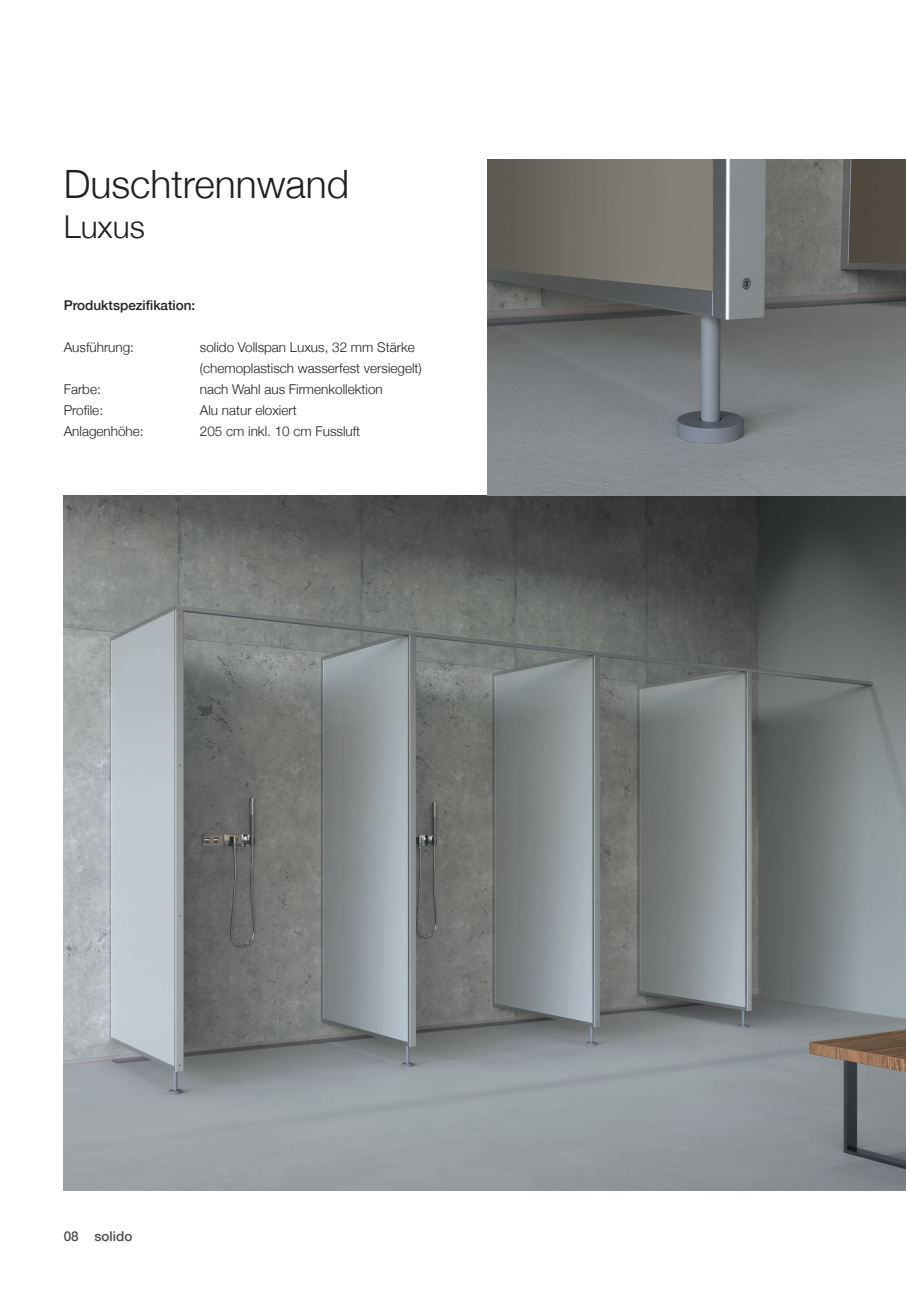
<style>
.page{position:relative;width:906px;height:1289px;background:#fff}
.page>*{position:absolute;margin:0;border:0;box-sizing:border-box;transform-origin:0 0}
.t1{font:300 39px "Helvetica Neue";color:#231f20}
.t2{font:300 31.5px "Helvetica Neue";color:#231f20}
.t3{font:300 13.5px/21px "Helvetica Neue";color:#231f20}
.t4{font:500 13.5px "Helvetica Neue";color:#231f20}
.t5{font:500 13.5px "Helvetica Neue";color:#4b4c4d}
</style>
<div class="page">
<img style="left:64px;top:495px;width:842px;height:694px">
<img style="left:487px;top:160px;width:419px;height:335px">
<h1 class="t1" style="left:64px;top:152px;width:287px">Duschtrennwand</h1>
<h2 class="t2" style="left:64px;top:201px;width:83px">Luxus</h2>
<p class="t4" style="left:64px;top:294px;width:133px">Produktspezifikation:</p>
<p class="t3" style="left:64px;top:335px;width:72px">Ausführung:</p>
<p class="t3" style="left:200px;top:335px;width:223px">solido Vollspan Luxus, 32 mm Stärke (chemoplastisch wasserfest versiegelt)</p>
<p class="t3" style="left:64px;top:377px;width:39px">Farbe:</p>
<p class="t3" style="left:200px;top:377px;width:184px">nach Wahl aus Firmenkollektion</p>
<p class="t3" style="left:64px;top:398px;width:41px">Profile:</p>
<p class="t3" style="left:200px;top:398px;width:98px">Alu natur eloxiert</p>
<p class="t3" style="left:64px;top:419px;width:81px">Anlagenhöhe:</p>
<p class="t3" style="left:200px;top:419px;width:162px">205 cm inkl. 10 cm Fussluft</p>
<p class="t5" style="left:64px;top:1225px;width:70px">08 solido</p>
</div>
